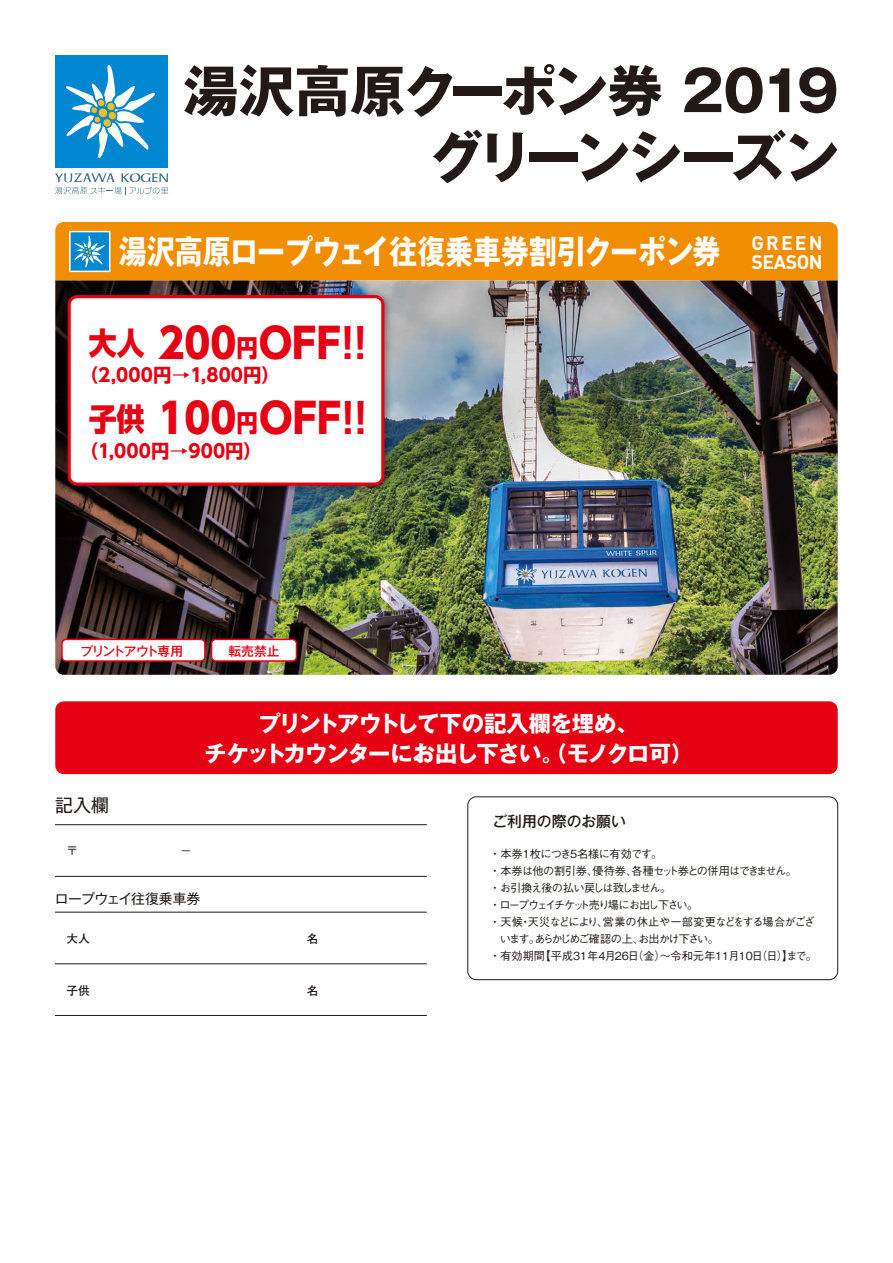
<style>
.page{position:relative;width:893px;height:1263px;background:#fff}
.page>*{position:absolute;margin:0;border:0;box-sizing:border-box;transform-origin:0 0}
.t1{font:700 55.5px/66.3px "Gothic MB101 Pr 6 N";letter-spacing:-.07em;color:#231916;text-align:right}
.t2{font:41.25px "UD Shin Go C Oniz Pr 6 N Hea";color:#e60013}
.t3{font:700 32.85px "Gothic MB101 Pr 6 N";color:#fff;scale:.85 1}
.t4{font:700 22.35px/29.7px "Gothic MB101 Pr 6 N";letter-spacing:-.045em;color:#fff;text-align:center}
.t5{font:700 19.5px/19.2px "DIN";letter-spacing:-.03em;color:#fff}
.t6{font:700 18.45px "UD Shin Go NT Pr 6 N";letter-spacing:.005em;color:#e60013}
.t7{font:18px "Gothic MB101 Pr 6 N";color:#231916}
.t8{font:500 14.85px "Gothic MB101 Pr 6 N";color:#231916}
.t9{font:13.8px "Gothic MB101 Pr 6 N";letter-spacing:-.045em;color:#231916}
.t10{font:500 12.75px "Gothic MB101 Pr 6 N";letter-spacing:-.115em;color:#e60013}
.t11{font:500 12.75px "Gothic MB101 Pr 6 N";letter-spacing:-.095em;color:#e60013}
.t12{font:700 11.7px "Futo Go B101 Pr 6 N";color:#231916}
.t13{font:500 11.1px "Gothic BBB Pr 6 N";color:#231916}
.t14{font:500 11.1px "Gothic BBB Pr 6 N";letter-spacing:-.05em;color:#231916}
.t15{font:500 11.1px "Gothic BBB Pr 6 N";letter-spacing:-.075em;color:#231916}
.t16{font:500 11.1px "Gothic BBB Pr 6 N";letter-spacing:-.155em;color:#231916}
.t17{font:500 11.1px "Gothic BBB Pr 6 N";letter-spacing:-.15em;color:#231916}
.t18{font:500 11.1px "Gothic BBB Pr 6 N";letter-spacing:-.1em;color:#231916}
.t19{font:500 11.1px "Gothic BBB Pr 6 N";letter-spacing:-.04em;color:#231916}
.s1{font-size:31.05px}
.s2{font-size:23.85px}
.s3{font-family:"UD Shin Go C Oniz Pr 6 N De B"}
</style>
<div class="page">
<div style="left:55px;top:701px;width:783px;height:73px;background:#e60013;border-radius:9px"></div>
<div style="left:55px;top:222px;width:783px;height:58px;background:#f18d00"></div>
<img style="left:55px;top:280px;width:783px;height:395px">
<img style="left:61px;top:289px;width:335px;height:208px">
<svg style="left:68px;top:295px;width:316px;height:191px"></svg>
<hr style="left:55px;top:824px;width:371px;height:1px;background:#231916">
<hr style="left:55px;top:876px;width:371px;height:1px;background:#231916">
<div style="left:467px;top:796px;width:371px;height:184px;border:1px solid #231916;border-radius:9px"></div>
<hr style="left:55px;top:912px;width:371px;height:1px;background:#231916">
<hr style="left:55px;top:963px;width:371px;height:1px;background:#231916">
<hr style="left:55px;top:1015px;width:371px;height:1px;background:#231916">
<div style="left:212px;top:639px;width:84px;height:22px;background:#fff;border-radius:4px"></div>
<div style="left:211px;top:639px;width:86px;height:23px;border:2px solid #e60013;border-radius:4px"></div>
<div style="left:62px;top:639px;width:143px;height:22px;background:#fff;border-radius:4px"></div>
<div style="left:61px;top:639px;width:145px;height:23px;border:2px solid #e60013;border-radius:4px"></div>
<svg style="left:69px;top:231px;width:41px;height:41px;background:#44a6da"></svg>
<div style="left:55px;top:55px;width:113px;height:113px;background:#0087d2"></div>
<svg style="left:66px;top:65px;width:90px;height:93px"></svg>
<svg style="left:55px;top:173px;width:113px;height:21px"></svg>
<h1 class="t1" style="left:184px;top:56px;width:657px">湯沢高原クーポン券 2019グリーンシーズン</h1>
<h3 class="t3" style="left:119px;top:224px;width:709px">湯沢高原ロープウェイ往復乗車券割引クーポン券</h3>
<h2 class="t2" style="left:89px;top:309px;width:279px"><span class="s1">大人</span> 200<span class="s2">円</span>OFF<span class="s3">!!</span></h2>
<p class="t6" style="left:80px;top:360px;width:202px">（2,000円→1,800円）</p>
<h2 class="t2" style="left:89px;top:385px;width:280px"><span class="s1">子供</span> 100<span class="s2">円</span>OFF<span class="s3">!!</span></h2>
<p class="t6" style="left:80px;top:435px;width:184px">（1,000円→900円）</p>
<p class="t5" style="left:752px;top:232px;width:72px">GREEN<br>SEASON</p>
<p class="t10" style="left:80px;top:640px;width:104px">プリントアウト専用</p>
<p class="t11" style="left:229px;top:640px;width:53px">転売禁止</p>
<p class="t4" style="left:205px;top:708px;width:490px">プリントアウトして下の記入欄を埋め、<br>チケットカウンターにお出し下さい。（モノクロ可）</p>
<p class="t7" style="left:55px;top:790px;width:55px">記入欄</p>
<p class="t9" style="left:55px;top:887px;width:147px">ロープウェイ往復乗車券</p>
<p class="t12" style="left:66px;top:929px;width:25px">大人</p>
<p class="t12" style="left:307px;top:929px;width:13px">名</p>
<p class="t12" style="left:66px;top:982px;width:25px">子供</p>
<p class="t12" style="left:307px;top:982px;width:13px">名</p>
<p class="t8" style="left:492px;top:809px;width:135px">ご利用の際のお願い</p>
<p class="t19" style="left:490px;top:845px;width:174px">・ 本券1枚につき5名様に有効です。</p>
<p class="t15" style="left:490px;top:862px;width:309px">・ 本券は他の割引券、優待券、各種セット券との併用はできません。</p>
<p class="t18" style="left:490px;top:879px;width:183px">・ お引換え後の払い戻しは致しません。</p>
<p class="t17" style="left:490px;top:896px;width:210px">・ ロープウェイチケット売り場にお出し下さい。</p>
<p class="t14" style="left:490px;top:913px;width:327px">・ 天候・天災などにより、営業の休止や一部変更などをする場合がござ</p>
<p class="t16" style="left:500px;top:930px;width:221px">います。あらかじめご確認の上、お出かけ下さい。</p>
<p class="t13" style="left:490px;top:947px;width:329px">・ 有効期間【平成31年4月26日（金）～令和元年11月10日（日）】まで。</p>
</div>
